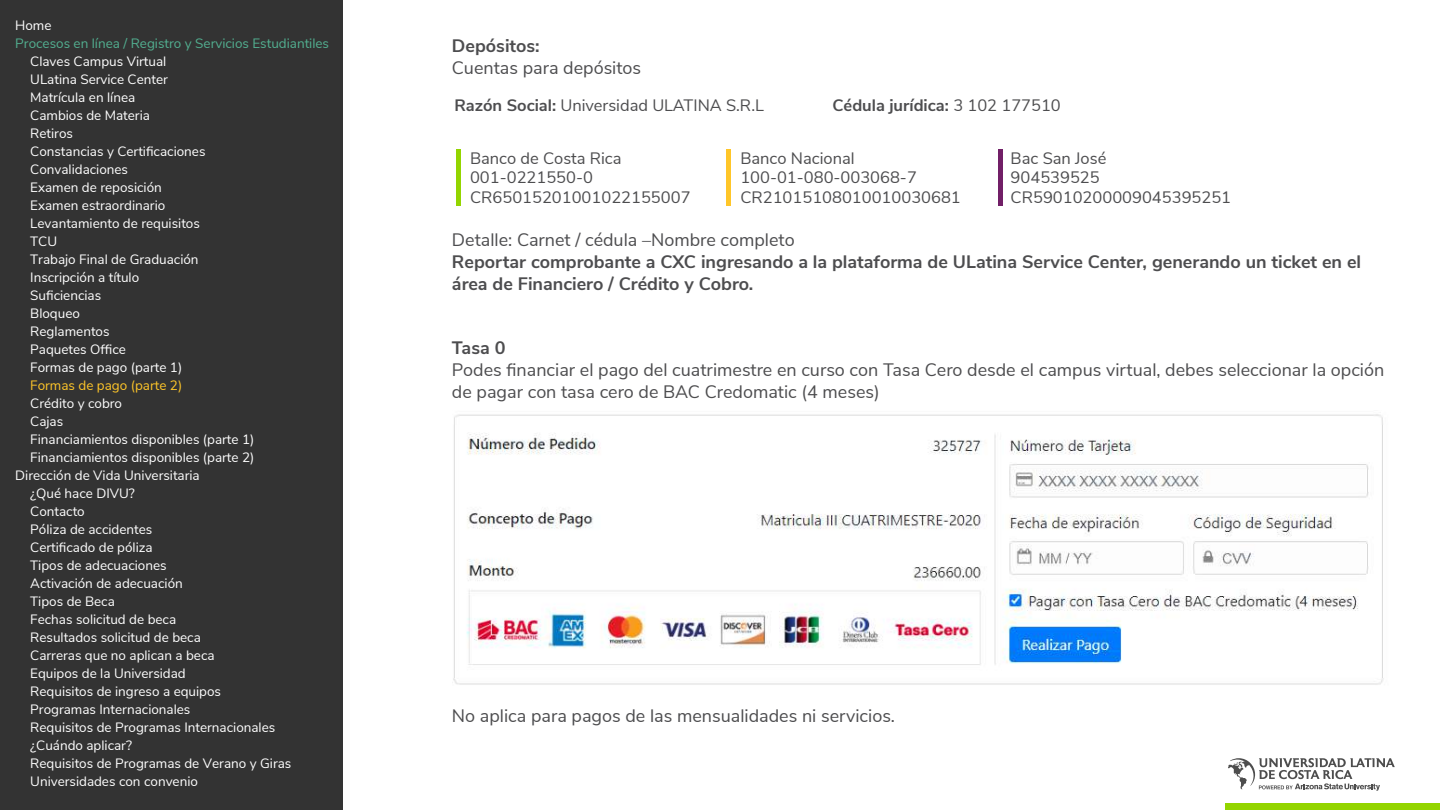
<style>
.page{position:relative;width:1440px;height:810px;background:#fff}
.page>*{position:absolute;margin:0;border:0;box-sizing:border-box;transform-origin:0 0}
.t1{font:18px/21.6px "Nunito Sans";color:#4d4d4f}
.t2{font:700 18px/21.6px "Nunito Sans";color:#4d4d4f}
.t3{font:16.5px/19.8px "Nunito Sans";color:#4d4d4f}
.t4{font:700 16.5px "Nunito Sans";color:#4d4d4f}
.t5{font:13.5px/18px "Nunito Sans";color:#fff}
.t6{font:13.5px "Nunito Sans";color:#52af90}
.t7{font:13.5px "Nunito Sans";color:#ffc629}
.s1{font-weight:700}
.s2{font-weight:400}
</style>
<div class="page">
<div style="left:1225px;top:804px;width:214px;height:6px;background:#93d500"></div>
<svg style="left:1228px;top:758px;width:166px;height:33px"></svg>
<div style="left:0;top:0;width:343px;height:810px;background:#333"></div>
<div style="left:456px;top:149px;width:5px;height:57px;background:#93d500"></div>
<hr style="left:726px;top:149px;width:4px;height:57px;background:#ffc629">
<div style="left:998px;top:149px;width:5px;height:57px;background:#711f67"></div>
<img style="left:453px;top:414px;width:931px;height:271px">
<p class="t5" style="left:15px;top:16px;width:38px">Home</p>
<p class="t6" style="left:15px;top:34px;width:315px">Procesos en línea / Registro y Servicios Estudiantiles</p>
<p class="t5" style="left:30px;top:52px;width:177px">Claves Campus Virtual<br>ULatina Service Center<br>Matrícula en línea<br>Cambios de Materia<br>Retiros<br>Constancias y Certificaciones<br>Convalidaciones<br>Examen de reposición<br>Examen estraordinario<br>Levantamiento de requisitos<br>TCU<br>Trabajo Final de Graduación<br>Inscripción a título<br>Suficiencias<br>Bloqueo<br>Reglamentos<br>Paquetes Office<br>Formas de pago (parte 1)</p>
<p class="t7" style="left:30px;top:376px;width:153px">Formas de pago (parte 2)</p>
<p class="t5" style="left:30px;top:394px;width:93px">Crédito y cobro</p>
<p class="t5" style="left:30px;top:412px;width:35px">Cajas</p>
<p class="t5" style="left:30px;top:430px;width:226px">Financiamientos disponibles (parte 1)</p>
<p class="t5" style="left:30px;top:448px;width:226px">Financiamientos disponibles (parte 2)</p>
<p class="t5" style="left:15px;top:466px;width:186px">Dirección de Vida Universitaria</p>
<p class="t5" style="left:30px;top:484px;width:106px">¿Qué hace DIVU?</p>
<p class="t5" style="left:30px;top:502px;width:56px">Contacto</p>
<p class="t5" style="left:30px;top:520px;width:124px">Póliza de accidentes</p>
<p class="t5" style="left:30px;top:538px;width:124px">Certificado de póliza</p>
<p class="t5" style="left:30px;top:556px;width:138px">Tipos de adecuaciones</p>
<p class="t5" style="left:30px;top:574px;width:154px">Activación de adecuación</p>
<p class="t5" style="left:30px;top:592px;width:86px">Tipos de Beca</p>
<p class="t5" style="left:30px;top:610px;width:147px">Fechas solicitud de beca</p>
<p class="t5" style="left:30px;top:628px;width:172px">Resultados solicitud de beca</p>
<p class="t5" style="left:30px;top:646px;width:186px">Carreras que no aplican a beca</p>
<p class="t5" style="left:30px;top:664px;width:157px">Equipos de la Universidad</p>
<p class="t5" style="left:30px;top:682px;width:192px">Requisitos de ingreso a equipos</p>
<p class="t5" style="left:30px;top:700px;width:162px">Programas Internacionales</p>
<p class="t5" style="left:30px;top:718px;width:247px">Requisitos de Programas Internacionales</p>
<p class="t5" style="left:30px;top:736px;width:103px">¿Cuándo aplicar?</p>
<p class="t5" style="left:30px;top:754px;width:263px">Requisitos de Programas de Verano y Giras</p>
<p class="t5" style="left:30px;top:772px;width:169px">Universidades con convenio</p>
<h1 class="t2" style="left:452px;top:34px;width:89px">Depósitos:</h1>
<h1 class="t1" style="left:452px;top:55px;width:191px">Cuentas para depósitos</h1>
<p class="t3" style="left:454px;top:94px;width:311px"><span class="s1">Razón Social:</span> Universidad ULATINA S.R.L</p>
<p class="t4" style="left:832px;top:93px;width:230px">Cédula jurídica: <span class="s2">3 102 177510</span></p>
<p class="t3" style="left:470px;top:147px;width:222px">Banco de Costa Rica<br>001-0221550-0<br>CR65015201001022155007</p>
<p class="t3" style="left:740px;top:147px;width:222px">Banco Nacional<br>100-01-080-003068-7<br>CR21015108010010030681</p>
<p class="t3" style="left:1010px;top:147px;width:222px">Bac San José<br>904539525<br>CR59010200009045395251</p>
<h1 class="t1" style="left:452px;top:228px;width:344px">Detalle: Carnet / cédula –Nombre completo</h1>
<h1 class="t2" style="left:452px;top:250px;width:910px">Reportar comprobante a CXC ingresando a la plataforma de ULatina Service Center, generando un ticket en el área de Financiero / Crédito y Cobro.</h1>
<h1 class="t2" style="left:452px;top:336px;width:55px">Tasa 0</h1>
<h1 class="t1" style="left:452px;top:358px;width:934px">Podes financiar el pago del cuatrimestre en curso con Tasa Cero desde el campus virtual, debes seleccionar la opción de pagar con tasa cero de BAC Credomatic (4 meses)</h1>
<h1 class="t1" style="left:452px;top:703px;width:444px">No aplica para pagos de las mensualidades ni servicios.</h1>
</div>
